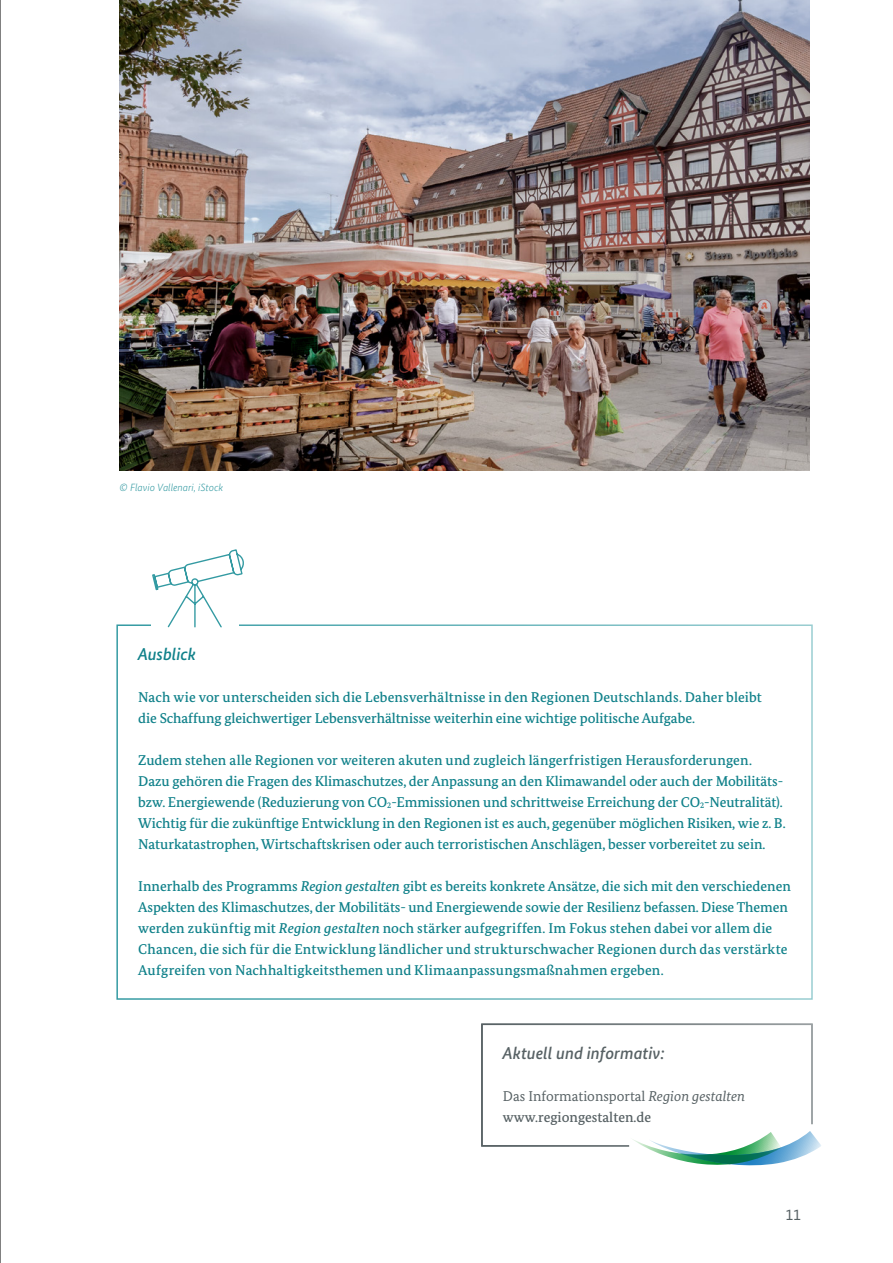
<style>
.page{position:relative;width:893px;height:1263px;background:#fff}
.page>*{position:absolute;margin:0;border:0;box-sizing:border-box;transform-origin:0 0}
.Style_Group_1_P_Infokasten_Signet{font:italic 500 17.25px "Bundes Sans";color:#576164}
.Style_Group_1_H4_Infokasten_Header_2{font:italic 500 17.25px "Bundes Sans";letter-spacing:-.005em;color:#10818a}
.t1{font:15.75px "Bundes Sans";color:#576164}
.Style_Group_1_P_Infokasten_Copy{font:500 14.25px/21px "Bundes Serif";letter-spacing:-.005em;color:#10818a}
.Style_Group_1_P_Infokasten_Signet-2{font:500 14.25px/21px "Bundes Serif";color:#576164}
.t2{font:italic 300 10.5px "Bundes Sans";color:#339aa2}
.s1{font-style:italic}
.s2{font-weight:400}
.s3{font-weight:400;font-style:italic}
</style>
<div class="page">
<img style="left:120px;top:0;width:690px;height:471px">
<hr style="left:0;top:0;width:1px;height:1263px;background:#000">
<div style="left:116px;top:624px;width:697px;height:376px;border:2px solid #fff"></div>
<div style="left:481px;top:1023px;width:332px;height:123px;border:2px solid #fff"></div>
<svg style="left:629px;top:1124px;width:192px;height:42px"></svg>
<svg style="left:151px;top:549px;width:94px;height:79px"></svg>
<p class="t2" style="left:119px;top:482px;width:105px">© Flavio Vallenari, iStock</p>
<h4 class="Style_Group_1_H4_Infokasten_Header_2" style="left:138px;top:644px;width:60px">Ausblick</h4>
<p class="Style_Group_1_P_Infokasten_Copy" style="left:138px;top:686px;width:625px">Nach wie vor unterscheiden sich die Lebensverhältnisse in den Regionen Deutschlands. Daher bleibt die Schaffung gleichwertiger Lebensverhältnisse weiterhin eine wichtige politische Aufgabe.</p>
<p class="Style_Group_1_P_Infokasten_Copy" style="left:138px;top:749px;width:649px">Zudem stehen alle Regionen vor weiteren akuten und zugleich längerfristigen Herausforderungen.<br>Dazu gehören die Fragen des Klimaschutzes, der Anpassung an den Klimawandel oder auch der Mobilitäts&shy;bzw. Energiewende (Reduzierung von CO<sub>2</sub>-Emmissionen und schrittweise Erreichung der CO<sub>2</sub>-Neutralität).<br>Wichtig für die zukünftige Entwicklung in den Regionen ist es auch, gegenüber möglichen Risiken, wie z. B.<br>Naturkatastrophen, Wirtschaftskrisen oder auch terroristischen Anschlägen, besser vorbereitet zu sein.</p>
<p class="Style_Group_1_P_Infokasten_Copy" style="left:138px;top:875px;width:654px">Innerhalb des Programms <span class="s1">Region gestalten</span> gibt es bereits konkrete Ansätze, die sich mit den verschiedenen Aspekten des Klimaschutzes, der Mobilitäts- und Energiewende sowie der Resilienz befassen. Diese Themen werden zukünftig mit <span class="s1">Region gestalten</span> noch stärker aufgegriffen. Im Fokus stehen dabei vor allem die Chancen, die sich für die Entwicklung ländlicher und strukturschwacher Regionen durch das verstärkte Aufgreifen von Nachhaltigkeitsthemen und Klimaanpassungsmaßnahmen ergeben.</p>
<p class="Style_Group_1_P_Infokasten_Signet" style="left:503px;top:1043px;width:164px">Aktuell und informativ:</p>
<p class="Style_Group_1_P_Infokasten_Signet-2" style="left:503px;top:1085px;width:244px"><span class="s2">Das Informationsportal</span> <span class="s3">Region gestalten </span>www.regiongestalten.de</p>
<p class="t1" style="left:785px;top:1205px;width:17px">11</p>
</div>
